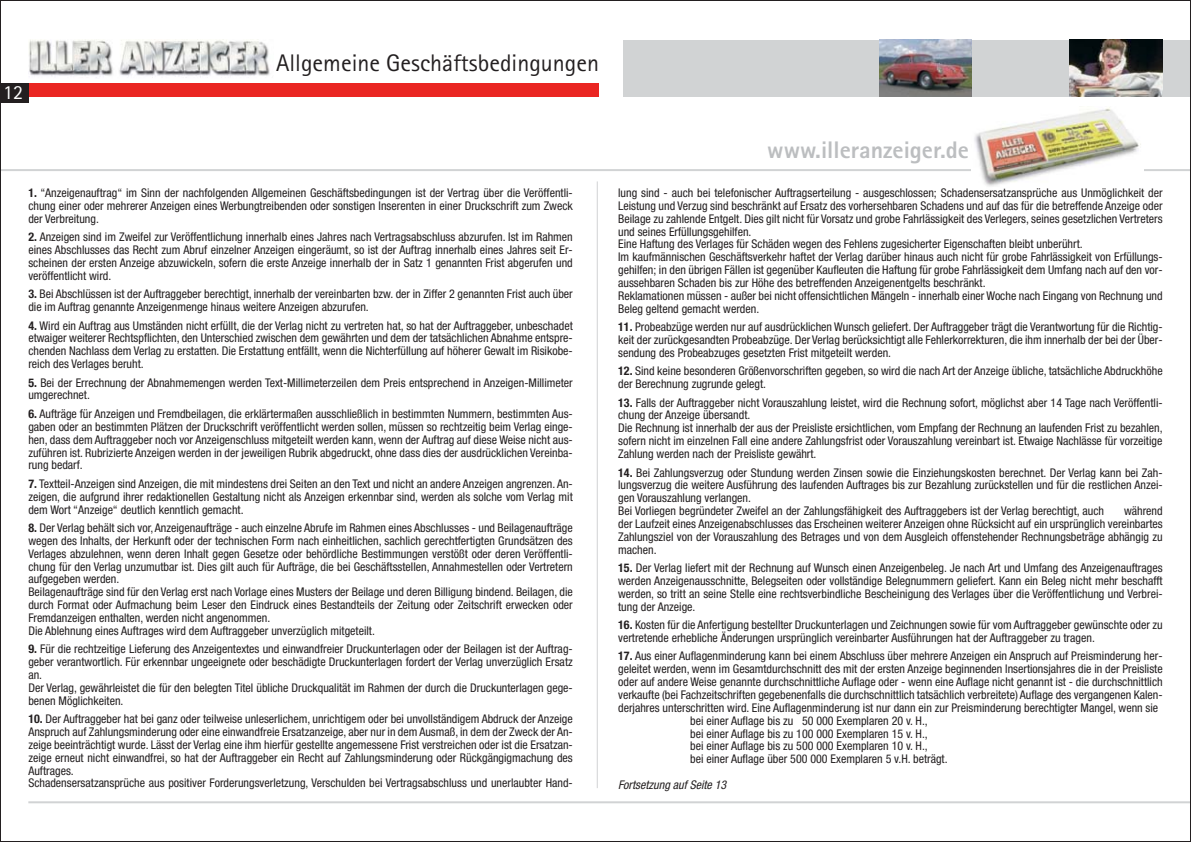
<style>
.page{position:relative;width:1191px;height:842px;background:#fff}
.page>*{position:absolute;margin:0;border:0;box-sizing:border-box;transform-origin:0 0}
.t1{font:24px "Rotis Sans Serif";color:#231f20}
.t2{font:800 24px "Rotis Sans Serif";color:#bcbec0}
.t3{font:20px "Rotis Sans Serif";color:#fff}
.t4{font:condensed 12px/12.8px "Helvetica Neue";color:#231f20}
.t5{font:italic condensed 12px "Helvetica Neue";color:#231f20}
.s1{font-weight:700}
</style>
<div class="page">
<img style="left:29px;top:40px;width:241px;height:38px">
<div style="left:0;top:83px;width:598px;height:13px;background:#ea2622"></div>
<div style="left:0;top:83px;width:28px;height:20px;background:#231f20"></div>
<div style="left:624px;top:40px;width:567px;height:56px;background:#d1d3d4"></div>
<hr style="left:0;top:169px;width:1191px;height:2px;background:#d1d3d4">
<hr style="left:28px;top:801px;width:1163px;height:2px;background:#d1d3d4">
<img style="left:972px;top:107px;width:171px;height:80px">
<img style="left:879px;top:40px;width:92px;height:56px">
<img style="left:1069px;top:40px;width:93px;height:56px">
<hr style="left:597px;top:181px;width:1px;height:607px;background:#d1d3d4">
<p class="t3" style="left:3px;top:85px;width:21px">12</p>
<p class="t1" style="left:276px;top:55px;width:324px">Allgemeine Geschäftsbedingungen</p>
<p class="t4" style="left:28px;top:187px;width:546px;text-align:justify"><span class="s1">1.</span> “Anzeigenauftrag“ im Sinn der nachfolgenden Allgemeinen Geschäftsbedingungen ist der Vertrag über die Veröffentli&shy;chung einer oder mehrerer Anzeigen eines Werbungtreibenden oder sonstigen Inserenten in einer Druckschrift zum Zweck der Verbreitung.</p>
<p class="t4" style="left:28px;top:232px;width:546px;text-align:justify"><span class="s1">2.</span> Anzeigen sind im Zweifel zur Veröffentlichung innerhalb eines Jahres nach Vertragsabschluss abzurufen. Ist im Rahmen eines Abschlusses das Recht zum Abruf einzelner Anzeigen eingeräumt, so ist der Auftrag innerhalb eines Jahres seit Er&shy;scheinen der ersten Anzeige abzuwickeln, sofern die erste Anzeige innerhalb der in Satz 1 genannten Frist abgerufen und veröffentlicht wird.</p>
<p class="t4" style="left:28px;top:289px;width:546px"><span class="s1">3.</span> Bei Abschlüssen ist der Auftraggeber berechtigt, innerhalb der vereinbarten bzw. der in Ziffer 2 genannten Frist auch über die im Auftrag genannte Anzeigenmenge hinaus weitere Anzeigen abzurufen.</p>
<p class="t4" style="left:28px;top:320px;width:546px;text-align:justify"><span class="s1">4.</span> Wird ein Auftrag aus Umständen nicht erfüllt, die der Verlag nicht zu vertreten hat, so hat der Auftraggeber, unbeschadet etwaiger weiterer Rechtspflichten, den Unterschied zwischen dem gewährten und dem der tatsächlichen Abnahme entspre&shy;chenden Nachlass dem Verlag zu erstatten. Die Erstattung entfällt, wenn die Nichterfüllung auf höherer Gewalt im Risikobe&shy;reich des Verlages beruht.</p>
<p class="t4" style="left:28px;top:377px;width:546px"><span class="s1">5.</span> Bei der Errechnung der Abnahmemengen werden Text-Millimeterzeilen dem Preis entsprechend in Anzeigen-Millimeter umgerechnet.</p>
<p class="t4" style="left:28px;top:408px;width:546px;text-align:justify"><span class="s1">6.</span> Aufträge für Anzeigen und Fremdbeilagen, die erklärtermaßen ausschließlich in bestimmten Nummern, bestimmten Aus&shy;gaben oder an bestimmten Plätzen der Druckschrift veröffentlicht werden sollen, müssen so rechtzeitig beim Verlag einge&shy;hen, dass dem Auftraggeber noch vor Anzeigenschluss mitgeteilt werden kann, wenn der Auftrag auf diese Weise nicht aus&shy;zuführen ist. Rubrizierte Anzeigen werden in der jeweiligen Rubrik abgedruckt, ohne dass dies der ausdrücklichen Vereinba&shy;rung bedarf.</p>
<p class="t4" style="left:28px;top:478px;width:546px;text-align:justify"><span class="s1">7.</span> Textteil-Anzeigen sind Anzeigen, die mit mindestens drei Seiten an den Text und nicht an andere Anzeigen angrenzen. An&shy;zeigen, die aufgrund ihrer redaktionellen Gestaltung nicht als Anzeigen erkennbar sind, werden als solche vom Verlag mit dem Wort “Anzeige“ deutlich kenntlich gemacht.</p>
<p class="t4" style="left:28px;top:522px;width:546px"><span class="s1">8.</span> Der Verlag behält sich vor, Anzeigenaufträge - auch einzelne Abrufe im Rahmen eines Abschlusses - und Beilagenaufträge wegen des Inhalts, der Herkunft oder der technischen Form nach einheitlichen, sachlich gerechtfertigten Grundsätzen des Verlages abzulehnen, wenn deren Inhalt gegen Gesetze oder behördliche Bestimmungen verstößt oder deren Veröffentli&shy;chung für den Verlag unzumutbar ist. Dies gilt auch für Aufträge, die bei Geschäftsstellen, Annahmestellen oder Vertretern aufgegeben werden.<br>Beilagenaufträge sind für den Verlag erst nach Vorlage eines Musters der Beilage und deren Billigung bindend. Beilagen, die durch Format oder Aufmachung beim Leser den Eindruck eines Bestandteils der Zeitung oder Zeitschrift erwecken oder Fremdanzeigen enthalten, werden nicht angenommen.<br>Die Ablehnung eines Auftrages wird dem Auftraggeber unverzüglich mitgeteilt.</p>
<p class="t4" style="left:28px;top:644px;width:546px"><span class="s1">9.</span> Für die rechtzeitige Lieferung des Anzeigentextes und einwandfreier Druckunterlagen oder der Beilagen ist der Auftrag&shy;geber verantwortlich. Für erkennbar ungeeignete oder beschädigte Druckunterlagen fordert der Verlag unverzüglich Ersatz an.<br>Der Verlag, gewährleistet die für den belegten Titel übliche Druckqualität im Rahmen der durch die Druckunterlagen gege&shy;benen Möglichkeiten.</p>
<p class="t4" style="left:28px;top:713px;width:546px"><span class="s1">10.</span> Der Auftraggeber hat bei ganz oder teilweise unleserlichem, unrichtigem oder bei unvollständigem Abdruck der Anzeige Anspruch auf Zahlungsminderung oder eine einwandfreie Ersatzanzeige, aber nur in dem Ausmaß, in dem der Zweck der An&shy;zeige beeinträchtigt wurde. Lässt der Verlag eine ihm hierfür gestellte angemessene Frist verstreichen oder ist die Ersatzan&shy;zeige erneut nicht einwandfrei, so hat der Auftraggeber ein Recht auf Zahlungsminderung oder Rückgängigmachung des Auftrages.<br>Schadensersatzansprüche aus positiver Forderungsverletzung, Verschulden bei Vertragsabschluss und unerlaubter Hand-</p>
<p class="t2" style="left:767px;top:142px;width:203px">www.illeranzeiger.de</p>
<p class="t4" style="left:618px;top:187px;width:546px">lung sind - auch bei telefonischer Auftragserteilung - ausgeschlossen; Schadensersatzansprüche aus Unmöglichkeit der Leistung und Verzug sind beschränkt auf Ersatz des vorhersehbaren Schadens und auf das für die betreffende Anzeige oder Beilage zu zahlende Entgelt. Dies gilt nicht für Vorsatz und grobe Fahrlässigkeit des Verlegers, seines gesetzlichen Vertreters und seines Erfüllungsgehilfen.<br>Eine Haftung des Verlages für Schäden wegen des Fehlens zugesicherter Eigenschaften bleibt unberührt.<br>Im kaufmännischen Geschäftsverkehr haftet der Verlag darüber hinaus auch nicht für grobe Fahrlässigkeit von Erfüllungs&shy;gehilfen; in den übrigen Fällen ist gegenüber Kaufleuten die Haftung für grobe Fahrlässigkeit dem Umfang nach auf den vor&shy;aussehbaren Schaden bis zur Höhe des betreffenden Anzeigenentgelts beschränkt.<br>Reklamationen müssen - außer bei nicht offensichtlichen Mängeln - innerhalb einer Woche nach Eingang von Rechnung und Beleg geltend gemacht werden.</p>
<p class="t4" style="left:618px;top:321px;width:546px;text-align:justify"><span class="s1">11.</span> Probeabzüge werden nur auf ausdrücklichen Wunsch geliefert. Der Auftraggeber trägt die Verantwortung für die Richtig&shy;keit der zurückgesandten Probeabzüge. Der Verlag berücksichtigt alle Fehlerkorrekturen, die ihm innerhalb der bei der Über&shy;sendung des Probeabzuges gesetzten Frist mitgeteilt werden.</p>
<p class="t4" style="left:618px;top:366px;width:546px"><span class="s1">12.</span> Sind keine besonderen Größenvorschriften gegeben, so wird die nach Art der Anzeige übliche, tatsächliche Abdruckhöhe der Berechnung zugrunde gelegt.</p>
<p class="t4" style="left:618px;top:397px;width:546px"><span class="s1">13.</span> Falls der Auftraggeber nicht Vorauszahlung leistet, wird die Rechnung sofort, möglichst aber 14 Tage nach Veröffentli&shy;chung der Anzeige übersandt.<br>Die Rechnung ist innerhalb der aus der Preisliste ersichtlichen, vom Empfang der Rechnung an laufenden Frist zu bezahlen, sofern nicht im einzelnen Fall eine andere Zahlungsfrist oder Vorauszahlung vereinbart ist. Etwaige Nachlässe für vorzeitige Zahlung werden nach der Preisliste gewährt.</p>
<p class="t4" style="left:618px;top:467px;width:546px"><span class="s1">14.</span> Bei Zahlungsverzug oder Stundung werden Zinsen sowie die Einziehungskosten berechnet. Der Verlag kann bei Zah&shy;lungsverzug die weitere Ausführung des laufenden Auftrages bis zur Bezahlung zurückstellen und für die restlichen Anzei&shy;gen Vorauszahlung verlangen.<br>Bei Vorliegen begründeter Zweifel an der Zahlungsfähigkeit des Auftraggebers ist der Verlag berechtigt, auch</p>
<p class="t4" style="left:618px;top:505px;width:546px;text-align:justify;text-indent:506px">während der Laufzeit eines Anzeigenabschlusses das Erscheinen weiterer Anzeigen ohne Rücksicht auf ein ursprünglich vereinbartes Zahlungsziel von der Vorauszahlung des Betrages und von dem Ausgleich offenstehender Rechnungsbeträge abhängig zu machen.</p>
<p class="t4" style="left:618px;top:562px;width:546px;text-align:justify"><span class="s1">15.</span> Der Verlag liefert mit der Rechnung auf Wunsch einen Anzeigenbeleg. Je nach Art und Umfang des Anzeigenauftrages werden Anzeigenausschnitte, Belegseiten oder vollständige Belegnummern geliefert. Kann ein Beleg nicht mehr beschafft werden, so tritt an seine Stelle eine rechtsverbindliche Bescheinigung des Verlages über die Veröffentlichung und Verbrei&shy;tung der Anzeige.</p>
<p class="t4" style="left:618px;top:619px;width:546px"><span class="s1">16.</span> Kosten für die Anfertigung bestellter Druckunterlagen und Zeichnungen sowie für vom Auftraggeber gewünschte oder zu vertretende erhebliche Änderungen ursprünglich vereinbarter Ausführungen hat der Auftraggeber zu tragen.</p>
<p class="t4" style="left:618px;top:651px;width:546px"><span class="s1">17.</span> Aus einer Auflagenminderung kann bei einem Abschluss über mehrere Anzeigen ein Anspruch auf Preisminderung her-</p>
<p class="t4" style="left:618px;top:664px;width:546px">geleitet werden, wenn im Gesamtdurchschnitt des mit der ersten Anzeige beginnenden lnsertionsjahres die in der Preisliste</p>
<p class="t4" style="left:618px;top:676px;width:546px">oder auf andere Weise genannte durchschnittliche Auflage oder - wenn eine Auflage nicht genannt ist - die durchschnittlich</p>
<p class="t4" style="left:618px;top:689px;width:546px">verkaufte (bei Fachzeitschriften gegebenenfalls die durchschnittlich tatsächlich verbreitete) Auflage des vergangenen Kalen-</p>
<p class="t4" style="left:618px;top:702px;width:541px">derjahres unterschritten wird. Eine Auflagenminderung ist nur dann ein zur Preisminderung berechtigter Mangel, wenn sie</p>
<p class="t4" style="left:690px;top:715px;width:239px">bei einer Auflage bis zu 50 000 Exemplaren 20 v. H.,</p>
<p class="t4" style="left:690px;top:728px;width:239px">bei einer Auflage bis zu 100 000 Exemplaren 15 v. H.,</p>
<p class="t4" style="left:690px;top:741px;width:239px">bei einer Auflage bis zu 500 000 Exemplaren 10 v. H.,</p>
<p class="t4" style="left:690px;top:753px;width:259px">bei einer Auflage über 500 000 Exemplaren 5 v.H. beträgt.</p>
<p class="t5" style="left:618px;top:780px;width:112px">Fortsetzung auf Seite 13</p>
</div>
